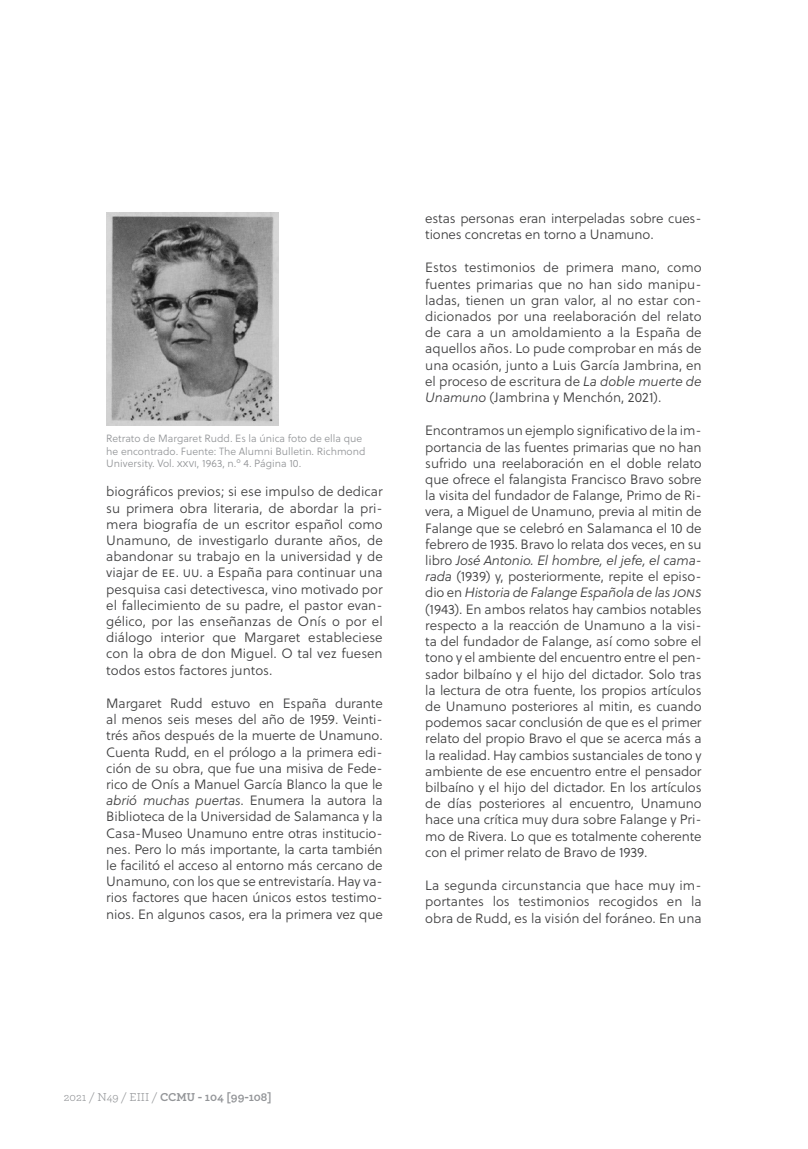
<style>
.page{position:relative;width:808px;height:1149px;background:#fff}
.page>*{position:absolute;margin:0;border:0;box-sizing:border-box;transform-origin:0 0}
.Textos2parte{font:300 13.5px/16.2px "Soleil";color:#3e3e3f;text-align:justify}
.t1{font:700 12px "Archer";color:#939598}
.Pie_de_foto{font:300 10.5px/12.6px "Soleil";color:#939598}
.s1{font-family:"Soleil Lt";font-weight:400;font-style:italic}
.s2{font-weight:400}
</style>
<div class="page">
<img style="left:106px;top:213px;width:172px;height:212px">
<p class="Pie_de_foto" style="left:106px;top:432px;width:261px">Retrato de Margaret Rudd. Es la única foto de ella que he encontrado. Fuente: The Alumni Bulletin. Richmond<br>University. Vol. xxvi, 1963, n.º 4. Página 10.</p>
<p class="Textos2parte" style="left:106px;top:483px;width:278px">biográficos previos; si ese impulso de dedicar su primera obra literaria, de abordar la pri&shy;mera biografía de un escritor español como Unamuno, de investigarlo durante años, de abandonar su trabajo en la universidad y de viajar de ee. uu. a España para continuar una pesquisa casi detectivesca, vino motivado por el fallecimiento de su padre, el pastor evan&shy;gélico, por las enseñanzas de Onís o por el diálogo interior que Margaret estableciese con la obra de don Miguel. O tal vez fuesen todos estos factores juntos.</p>
<p class="Textos2parte" style="left:106px;top:694px;width:278px">Margaret Rudd estuvo en España durante al menos seis meses del año de 1959. Veinti&shy;trés años después de la muerte de Unamuno.<br>Cuenta Rudd, en el prólogo a la primera edi&shy;ción de su obra, que fue una misiva de Fede&shy;rico de Onís a Manuel García Blanco la que le <span class="s1">abrió muchas puertas</span>. Enumera la autora la Biblioteca de la Universidad de Salamanca y la Casa-Museo Unamuno entre otras institucio&shy;nes. Pero lo más importante, la carta también le facilitó el acceso al entorno más cercano de Unamuno, con los que se entrevistaría. Hay va&shy;rios factores que hacen únicos estos testimo&shy;nios. En algunos casos, era la primera vez que</p>
<p class="Textos2parte" style="left:425px;top:210px;width:278px">estas personas eran interpeladas sobre cues&shy;tiones concretas en torno a Unamuno.</p>
<p class="Textos2parte" style="left:425px;top:259px;width:278px">Estos testimonios de primera mano, como fuentes primarias que no han sido manipu&shy;ladas, tienen un gran valor, al no estar con&shy;dicionados por una reelaboración del relato de cara a un amoldamiento a la España de aquellos años. Lo pude comprobar en más de una ocasión, junto a Luis García Jambrina, en el proceso de escritura de <span class="s1">La doble muerte de Unamuno</span> (Jambrina y Menchón, 2021).</p>
<p class="Textos2parte" style="left:425px;top:422px;width:278px">Encontramos un ejemplo significativo de la im&shy;portancia de las fuentes primarias que no han sufrido una reelaboración en el doble relato que ofrece el falangista Francisco Bravo sobre la visita del fundador de Falange, Primo de Ri&shy;vera, a Miguel de Unamuno, previa al mitin de Falange que se celebró en Salamanca el 10 de febrero de 1935. Bravo lo relata dos veces, en su libro <span class="s1">José Antonio. El hombre, el jefe, el cama&shy;rada</span> (1939) y, posteriormente, repite el episo&shy;dio en <span class="s1">Historia de Falange Española de las jons </span>(1943). En ambos relatos hay cambios notables respecto a la reacción de Unamuno a la visi&shy;ta del fundador de Falange, así como sobre el tono y el ambiente del encuentro entre el pen&shy;sador bilbaíno y el hijo del dictador. Solo tras la lectura de otra fuente, los propios artículos de Unamuno posteriores al mitin, es cuando podemos sacar conclusión de que es el primer relato del propio Bravo el que se acerca más a la realidad. Hay cambios sustanciales de tono y ambiente de ese encuentro entre el pensador bilbaíno y el hijo del dictador. En los artículos de días posteriores al encuentro, Unamuno hace una crítica muy dura sobre Falange y Pri&shy;mo de Rivera. Lo que es totalmente coherente con el primer relato de Bravo de 1939.</p>
<p class="Textos2parte" style="left:425px;top:876px;width:278px">La segunda circunstancia que hace muy im&shy;portantes los testimonios recogidos en la obra de Rudd, es la visión del foráneo. En una</p>
<p class="t1" style="left:64px;top:1087px;width:210px"><span class="s2">2021 / N49 / EIII /</span> CCMU - 104 [99-108]</p>
</div>
